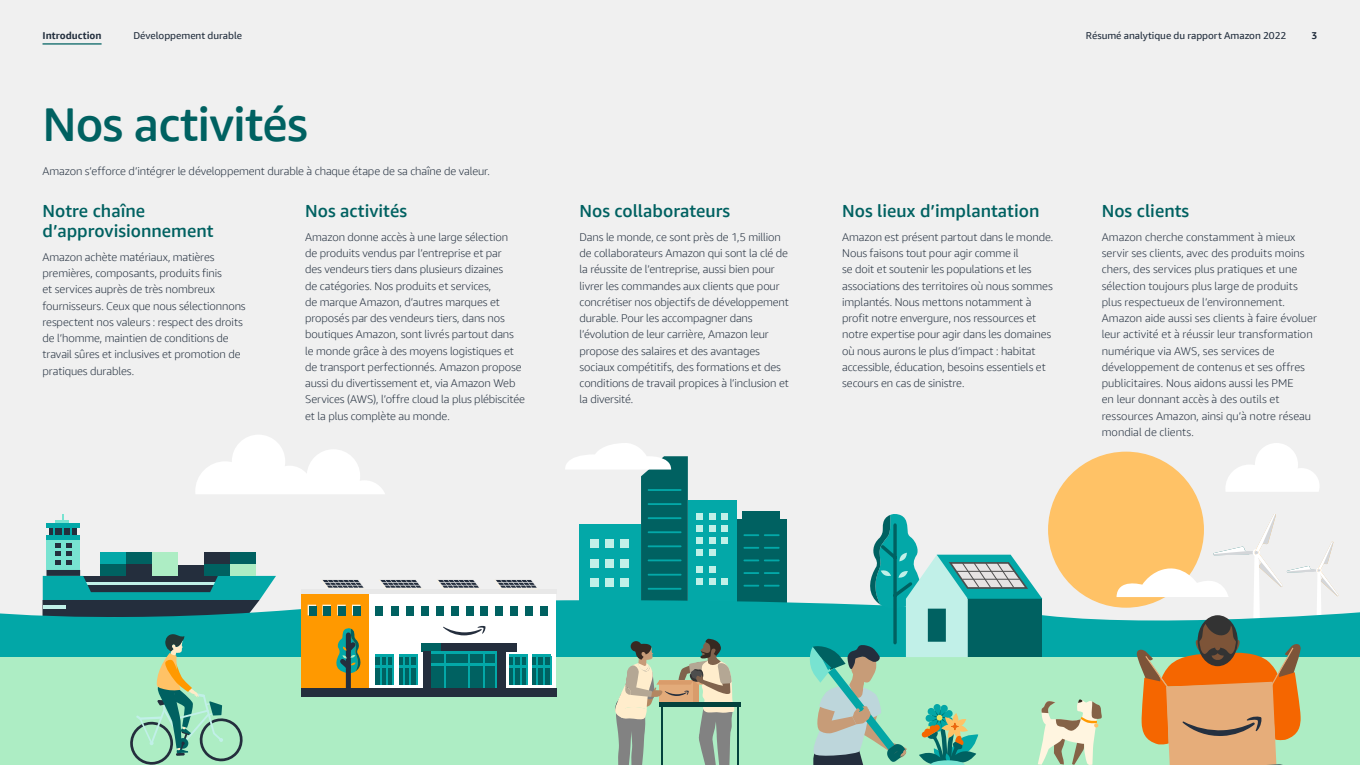
<style>
.page{position:relative;width:1360px;height:765px;background:#f0f0f0}
.page>*{position:absolute;margin:0;border:0;box-sizing:border-box;transform-origin:0 0}
.t1{font:500 47.5px "Amazon Ember Display";letter-spacing:-.02em;color:#006161}
.t2{font:500 17.5px/20px "Amazon Ember Display";color:#006161}
.t3{font:300 11.25px/16.2px "Amazon Ember Display";letter-spacing:-.01em;color:#232f3e}
.t4{font:10px "Amazon Ember Display";letter-spacing:-.005em;color:#232f3e}
.t5{font:700 10px "Amazon Ember Display";color:#232f3e}
</style>
<div class="page">
<div style="left:688px;top:501px;width:49px;height:119px;background:#03a8a8"></div>
<div style="left:737px;top:519px;width:49px;height:101px;background:#006161"></div>
<div style="left:743px;top:512px;width:37px;height:7px;background:#006161"></div>
<svg style="left:743px;top:534px;width:37px;height:2px"></svg>
<svg style="left:743px;top:547px;width:37px;height:2px"></svg>
<svg style="left:743px;top:560px;width:37px;height:1px"></svg>
<svg style="left:743px;top:572px;width:37px;height:2px"></svg>
<svg style="left:743px;top:585px;width:37px;height:2px"></svg>
<div style="left:696px;top:513px;width:7px;height:7px;background:#c1f0e8"></div>
<div style="left:709px;top:513px;width:7px;height:7px;background:#c1f0e8"></div>
<div style="left:721px;top:513px;width:7px;height:7px;background:#c1f0e8"></div>
<div style="left:696px;top:525px;width:7px;height:7px;background:#c1f0e8"></div>
<div style="left:709px;top:525px;width:7px;height:7px;background:#c1f0e8"></div>
<div style="left:721px;top:525px;width:7px;height:7px;background:#c1f0e8"></div>
<div style="left:696px;top:537px;width:7px;height:7px;background:#c1f0e8"></div>
<div style="left:709px;top:537px;width:7px;height:7px;background:#c1f0e8"></div>
<div style="left:721px;top:537px;width:7px;height:7px;background:#c1f0e8"></div>
<div style="left:696px;top:578px;width:7px;height:7px;background:#c1f0e8"></div>
<div style="left:709px;top:578px;width:7px;height:7px;background:#c1f0e8"></div>
<div style="left:721px;top:578px;width:7px;height:7px;background:#c1f0e8"></div>
<div style="left:696px;top:549px;width:7px;height:7px;background:#c1f0e8"></div>
<div style="left:709px;top:549px;width:7px;height:7px;background:#c1f0e8"></div>
<div style="left:696px;top:566px;width:7px;height:7px;background:#c1f0e8"></div>
<div style="left:709px;top:566px;width:7px;height:7px;background:#c1f0e8"></div>
<svg style="left:55px;top:520px;width:14px;height:4px"></svg>
<div style="left:178px;top:565px;width:26px;height:12px;background:#242e3d"></div>
<div style="left:46px;top:538px;width:34px;height:32px;background:#78e3d1"></div>
<div style="left:46px;top:570px;width:34px;height:6px;background:#242e3d"></div>
<div style="left:46px;top:535px;width:34px;height:5px;background:#03a8a8"></div>
<svg style="left:49px;top:528px;width:28px;height:7px"></svg>
<hr style="left:46px;top:524px;width:34px;height:4px;background:#03a8a8">
<svg style="left:55px;top:543px;width:5px;height:22px"></svg>
<svg style="left:67px;top:543px;width:5px;height:22px"></svg>
<svg style="left:43px;top:576px;width:233px;height:17px;background:#297d82"></svg>
<div style="left:126px;top:552px;width:26px;height:13px;background:#006161"></div>
<div style="left:100px;top:552px;width:26px;height:13px;background:#03a8a8"></div>
<div style="left:126px;top:565px;width:26px;height:11px;background:#242e3d"></div>
<div style="left:100px;top:565px;width:26px;height:11px;background:#006161"></div>
<div style="left:230px;top:552px;width:26px;height:13px;background:#006161"></div>
<div style="left:204px;top:552px;width:26px;height:13px;background:#242e3d"></div>
<div style="left:230px;top:565px;width:26px;height:11px;background:#adedc4"></div>
<div style="left:204px;top:565px;width:26px;height:11px;background:#006161"></div>
<div style="left:152px;top:552px;width:26px;height:24px;background:#adedc4"></div>
<svg style="left:565px;top:443px;width:123px;height:150px"></svg>
<svg style="left:0;top:593px;width:1360px;height:64px;background:#199fa0"></svg>
<div style="left:0;top:657px;width:1360px;height:108px;background:#adedc4"></div>
<hr style="left:659px;top:703px;width:81px;height:4px;background:#03423d">
<hr style="left:737px;top:707px;width:2px;height:58px;background:#03423d">
<svg style="left:614px;top:639px;width:122px;height:126px"></svg>
<div style="left:368px;top:594px;width:188px;height:94px;background:#fff"></div>
<div style="left:421px;top:643px;width:21px;height:8px;background:#006161"></div>
<div style="left:301px;top:594px;width:67px;height:94px;background:#f90"></div>
<div style="left:442px;top:643px;width:75px;height:8px;background:#242e3d"></div>
<div style="left:301px;top:688px;width:255px;height:8px;background:#242e3d"></div>
<div style="left:301px;top:589px;width:255px;height:5px;background:#e8e8e8"></div>
<div style="left:423px;top:651px;width:8px;height:37px;background:#242e3d"></div>
<div style="left:497px;top:651px;width:8px;height:37px;background:#242e3d"></div>
<div style="left:431px;top:651px;width:66px;height:37px;background:#006161"></div>
<hr style="left:431px;top:664px;width:66px;height:2px;background:#03a8a8">
<hr style="left:431px;top:651px;width:66px;height:3px;background:#03a8a8">
<svg style="left:509px;top:654px;width:42px;height:31px"></svg>
<svg style="left:375px;top:654px;width:42px;height:31px"></svg>
<hr style="left:444px;top:653px;width:2px;height:35px;background:#03a8a8">
<hr style="left:469px;top:653px;width:1px;height:35px;background:#03a8a8">
<hr style="left:483px;top:653px;width:1px;height:35px;background:#03a8a8">
<hr style="left:495px;top:653px;width:2px;height:35px;background:#03a8a8">
<div style="left:376px;top:606px;width:7px;height:9px;background:#006161"></div>
<div style="left:391px;top:606px;width:7px;height:9px;background:#006161"></div>
<div style="left:406px;top:606px;width:7px;height:9px;background:#006161"></div>
<div style="left:421px;top:606px;width:7px;height:9px;background:#006161"></div>
<div style="left:436px;top:606px;width:8px;height:9px;background:#006161"></div>
<div style="left:452px;top:606px;width:7px;height:9px;background:#006161"></div>
<div style="left:466px;top:606px;width:7px;height:9px;background:#006161"></div>
<div style="left:481px;top:606px;width:7px;height:9px;background:#006161"></div>
<div style="left:495px;top:606px;width:7px;height:9px;background:#006161"></div>
<div style="left:510px;top:606px;width:7px;height:9px;background:#006161"></div>
<div style="left:525px;top:606px;width:7px;height:9px;background:#006161"></div>
<div style="left:540px;top:606px;width:8px;height:9px;background:#006161"></div>
<svg style="left:336px;top:628px;width:25px;height:60px"></svg>
<svg style="left:443px;top:625px;width:43px;height:10px"></svg>
<svg style="left:321px;top:580px;width:43px;height:9px"></svg>
<svg style="left:379px;top:580px;width:43px;height:9px"></svg>
<svg style="left:437px;top:580px;width:42px;height:9px"></svg>
<svg style="left:495px;top:580px;width:42px;height:9px"></svg>
<svg style="left:308px;top:605px;width:8px;height:10px"></svg>
<svg style="left:322px;top:605px;width:9px;height:10px"></svg>
<svg style="left:337px;top:605px;width:9px;height:10px"></svg>
<svg style="left:352px;top:605px;width:8px;height:10px"></svg>
<div style="left:309px;top:606px;width:7px;height:9px;background:#006161"></div>
<div style="left:324px;top:606px;width:7px;height:9px;background:#006161"></div>
<div style="left:339px;top:606px;width:7px;height:9px;background:#006161"></div>
<div style="left:353px;top:606px;width:7px;height:9px;background:#006161"></div>
<svg style="left:130px;top:634px;width:115px;height:131px"></svg>
<svg style="left:806px;top:513px;width:297px;height:252px"></svg>
<div style="left:1048px;top:452px;width:156px;height:156px;background:#ffc266;border-radius:50%"></div>
<svg style="left:1116px;top:514px;width:223px;height:251px"></svg>
<svg style="left:195px;top:435px;width:190px;height:59px"></svg>
<svg style="left:1226px;top:443px;width:93px;height:49px"></svg>
<hr style="left:43px;top:43px;width:59px;height:2px;background:#006161">
<p class="t5" style="left:43px;top:29px;width:61px">Introduction</p>
<p class="t4" style="left:133px;top:29px;width:110px">Développement durable</p>
<p class="t4" style="left:1086px;top:29px;width:202px">Résumé analytique du rapport Amazon 2022</p>
<p class="t5" style="left:1312px;top:29px;width:7px">3</p>
<h1 class="t1" style="left:43px;top:94px;width:267px">Nos activités</h1>
<p class="t3" style="left:43px;top:163px;width:449px">Amazon s’efforce d’intégrer le développement durable à chaque étape de sa chaîne de valeur.</p>
<h2 class="t2" style="left:305px;top:201px;width:103px">Nos activités</h2>
<p class="t3" style="left:305px;top:229px;width:221px">Amazon donne accès à une large sélection<br>de produits vendus par l’entreprise et par<br>des vendeurs tiers dans plusieurs dizaines<br>de catégories. Nos produits et services,<br>de marque Amazon, d’autres marques et proposés par des vendeurs tiers, dans nos boutiques Amazon, sont livrés partout dans<br>le monde grâce à des moyens logistiques et de transport perfectionnés. Amazon propose aussi du divertissement et, via Amazon Web Services (AWS), l’offre cloud la plus plébiscitée et la plus complète au monde.</p>
<h2 class="t2" style="left:43px;top:201px;width:173px">Notre chaîne d’approvisionnement</h2>
<p class="t3" style="left:43px;top:249px;width:205px">Amazon achète matériaux, matières premières, composants, produits finis<br>et services auprès de très nombreux fournisseurs. Ceux que nous sélectionnons respectent nos valeurs : respect des droits de l’homme, maintien de conditions de travail sûres et inclusives et promotion de pratiques durables.</p>
<h2 class="t2" style="left:580px;top:201px;width:152px">Nos collaborateurs</h2>
<p class="t3" style="left:580px;top:229px;width:211px">Dans le monde, ce sont près de 1,5 million de collaborateurs Amazon qui sont la clé de la réussite de l’entreprise, aussi bien pour livrer les commandes aux clients que pour concrétiser nos objectifs de développement durable. Pour les accompagner dans l’évolution de leur carrière, Amazon leur propose des salaires et des avantages sociaux compétitifs, des formations et des conditions de travail propices à l’inclusion et la diversité.</p>
<h2 class="t2" style="left:842px;top:201px;width:199px">Nos lieux d’implantation</h2>
<p class="t3" style="left:842px;top:229px;width:212px">Amazon est présent partout dans le monde.<br>Nous faisons tout pour agir comme il<br>se doit et soutenir les populations et les associations des territoires où nous sommes implantés. Nous mettons notamment à profit notre envergure, nos ressources et notre expertise pour agir dans les domaines où nous aurons le plus d’impact : habitat accessible, éducation, besoins essentiels et secours en cas de sinistre.</p>
<h2 class="t2" style="left:1102px;top:201px;width:89px">Nos clients</h2>
<p class="t3" style="left:1102px;top:229px;width:217px">Amazon cherche constamment à mieux servir ses clients, avec des produits moins chers, des services plus pratiques et une sélection toujours plus large de produits plus respectueux de l’environnement.<br>Amazon aide aussi ses clients à faire évoluer leur activité et à réussir leur transformation numérique via AWS, ses services de développement de contenus et ses offres publicitaires. Nous aidons aussi les PME<br>en leur donnant accès à des outils et ressources Amazon, ainsi qu’à notre réseau mondial de clients.</p>
</div>
